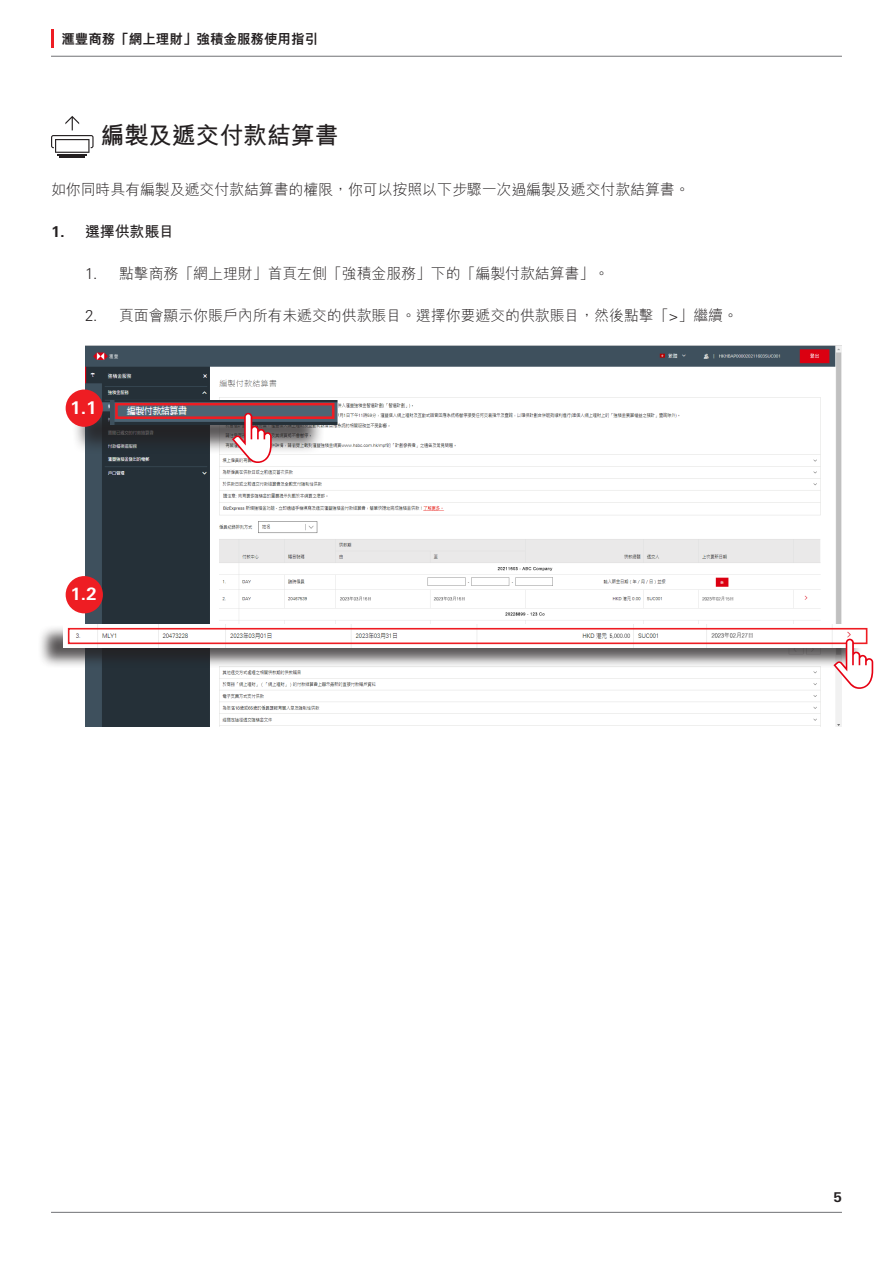
<style>
.page{position:relative;width:893px;height:1263px;background:#fff}
.page>*{position:absolute;margin:0;border:0;box-sizing:border-box;transform-origin:0 0}
.t1{font:700 24px "M Hei H Kfor HSBC";letter-spacing:-.01em;color:#231f20}
.t2{font:700 17.55px "Univers Nextfor HSBC";color:#fff}
.t3{font:700 16.95px "Univers Nextfor HSBC";color:#fff}
.t4{font:300 15px "M Hei H Kfor HSBC";letter-spacing:-.01em;color:#231f20}
.t5{font:700 15px "M Hei H Kfor HSBC";letter-spacing:-.01em;color:#231f20}
.t6{font:800 13.5px "M Hei H Kfor HSBC";color:#231f20}
.t7{font:700 13.5px "Univers Nextfor HSBC";color:#231f20}
.s1{font-family:"Univers Nextfor HSBC"}
</style>
<div class="page">
<hr style="left:51px;top:56px;width:791px;height:1px;background:#717275">
<hr style="left:51px;top:1212px;width:791px;height:1px;background:#717275">
<hr style="left:51px;top:29px;width:3px;height:19px;background:#ee1d23">
<svg style="left:51px;top:116px;width:43px;height:41px"></svg>
<img style="left:85px;top:345px;width:757px;height:382px">
<div style="left:72px;top:404px;width:253px;height:50px;background:#231f20;opacity:.75"></div>
<img style="left:110px;top:400px;width:228px;height:24px">
<div style="left:115px;top:403px;width:219px;height:16px;border:3px solid #ee1d23"></div>
<svg style="left:232px;top:413px;width:40px;height:50px"></svg>
<div style="left:37px;top:624px;width:825px;height:45px;background:#231f20;opacity:.75"></div>
<img style="left:64px;top:624px;width:803px;height:23px">
<div style="left:68px;top:628px;width:799px;height:16px;border:2px solid #ee1d23"></div>
<svg style="left:833px;top:639px;width:40px;height:50px"></svg>
<div style="left:66px;top:389px;width:37px;height:38px;background:#ee1d23;border-radius:50%"></div>
<div style="left:66px;top:576px;width:37px;height:37px;background:#ee1d23;border-radius:50%"></div>
<p class="t6" style="left:61px;top:32px;width:258px">滙豐商務「網上理財」強積金服務使用指引</p>
<h1 class="t1" style="left:101px;top:118px;width:239px">編製及遞交付款結算書</h1>
<p class="t4" style="left:51px;top:182px;width:640px">如你同時具有編製及遞交付款結算書的權限，你可以按照以下步驟一次過編製及遞交付款結算書。</p>
<p class="t5" style="left:51px;top:221px;width:125px"><span class="s1">1.</span> 選擇供款賬目</p>
<p class="t4" style="left:85px;top:266px;width:526px"><span class="s1">1.</span> 點擊商務「網上理財」首頁左側「強積金服務」下的「編製付款結算書」。</p>
<p class="t4" style="left:85px;top:308px;width:654px"><span class="s1">2.</span> 頁面會顯示你賬戶內所有未遞交的供款賬目。選擇你要遞交的供款賬目，然後點擊「<span class="s1">&gt;</span>」繼續。</p>
<p class="t2" style="left:70px;top:395px;width:29px">1.1</p>
<p class="t3" style="left:70px;top:582px;width:28px">1.2</p>
<p class="t7" style="left:833px;top:1187px;width:10px">5</p>
</div>
